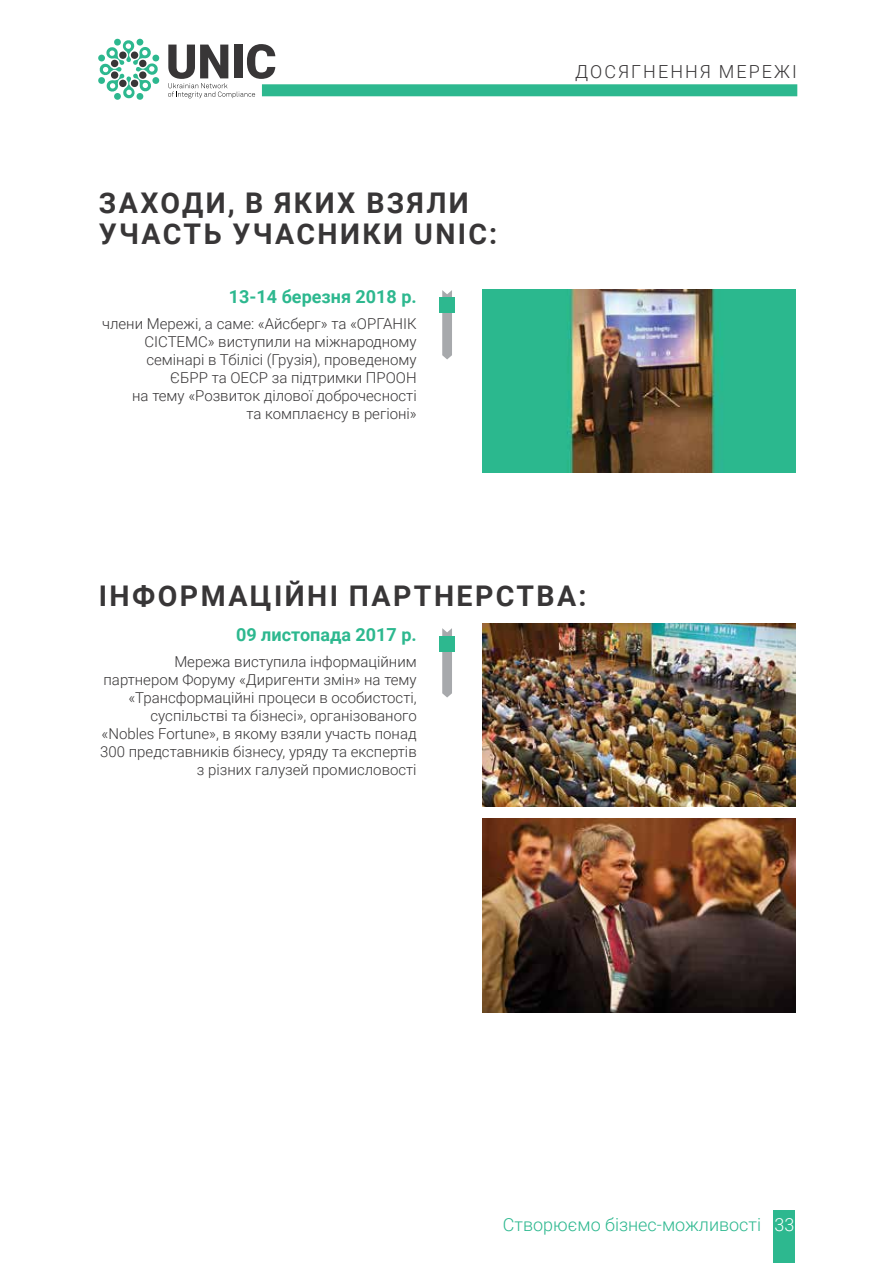
<style>
.page{position:relative;width:893px;height:1263px;background:#fff}
.page>*{position:absolute;margin:0;border:0;box-sizing:border-box;transform-origin:0 0}
.t1{font:700 28.5px/31.5px "Roboto";letter-spacing:.085em;color:#383637}
.t2{font:700 18px "Roboto";color:#2db88f}
.t3{font:300 18px "Roboto";color:#2db88f}
.t4{font:300 18px "Roboto";letter-spacing:.115em;color:#383637}
.t5{font:300 15px/18px "Roboto";color:#383637;text-align:right}
.s1{color:#fff}
</style>
<div class="page">
<div style="left:262px;top:84px;width:535px;height:12px;background:#2db88f"></div>
<svg style="left:168px;top:44px;width:107px;height:54px"></svg>
<svg style="left:98px;top:38px;width:62px;height:62px"></svg>
<div style="left:773px;top:1210px;width:22px;height:53px;background:#2db88f"></div>
<svg style="left:442px;top:290px;width:10px;height:69px"></svg>
<svg style="left:442px;top:628px;width:10px;height:69px"></svg>
<div style="left:439px;top:298px;width:15px;height:15px;background:#2db88f"></div>
<div style="left:439px;top:636px;width:15px;height:15px;background:#2db88f"></div>
<img style="left:482px;top:289px;width:314px;height:183px">
<img style="left:482px;top:624px;width:314px;height:182px">
<img style="left:482px;top:819px;width:314px;height:194px">
<h1 class="t1" style="left:99px;top:186px;width:400px">ЗАХОДИ, В ЯКИХ ВЗЯЛИ<br>УЧАСТЬ УЧАСНИКИ UNIC:</h1>
<p class="t2" style="left:229px;top:284px;width:189px">13-14 березня 2018 р.</p>
<p class="t5" style="left:102px;top:314px;width:316px">члени Мережі, а саме: «Айсберг» та «ОРГАНІК СІСТЕМС» виступили на міжнародному семінарі в Тбілісі (Грузія), проведеному<br>ЄБРР та ОЕСР за підтримки ПРООН<br>на тему «Розвиток ділової доброчесності<br>та комплаєнсу в регіоні»</p>
<p class="t4" style="left:575px;top:59px;width:223px">ДОСЯГНЕННЯ МЕРЕЖІ</p>
<h1 class="t1" style="left:99px;top:579px;width:489px">ІНФОРМАЦІЙНІ ПАРТНЕРСТВА:</h1>
<p class="t2" style="left:236px;top:622px;width:182px">09 листопада 2017 р.</p>
<p class="t5" style="left:100px;top:652px;width:318px">Мережа виступила інформаційним партнером Форуму «Диригенти змін» на тему «Трансформаційні процеси в особистості, суспільстві та бізнесі», організованого «Nobles Fortune», в якому взяли участь понад 300 представників бізнесу, уряду та експертів з різних галузей промисловості</p>
<p class="t3" style="left:503px;top:1212px;width:293px">Створюємо бізнес-можливості <span class="s1">33</span></p>
</div>
